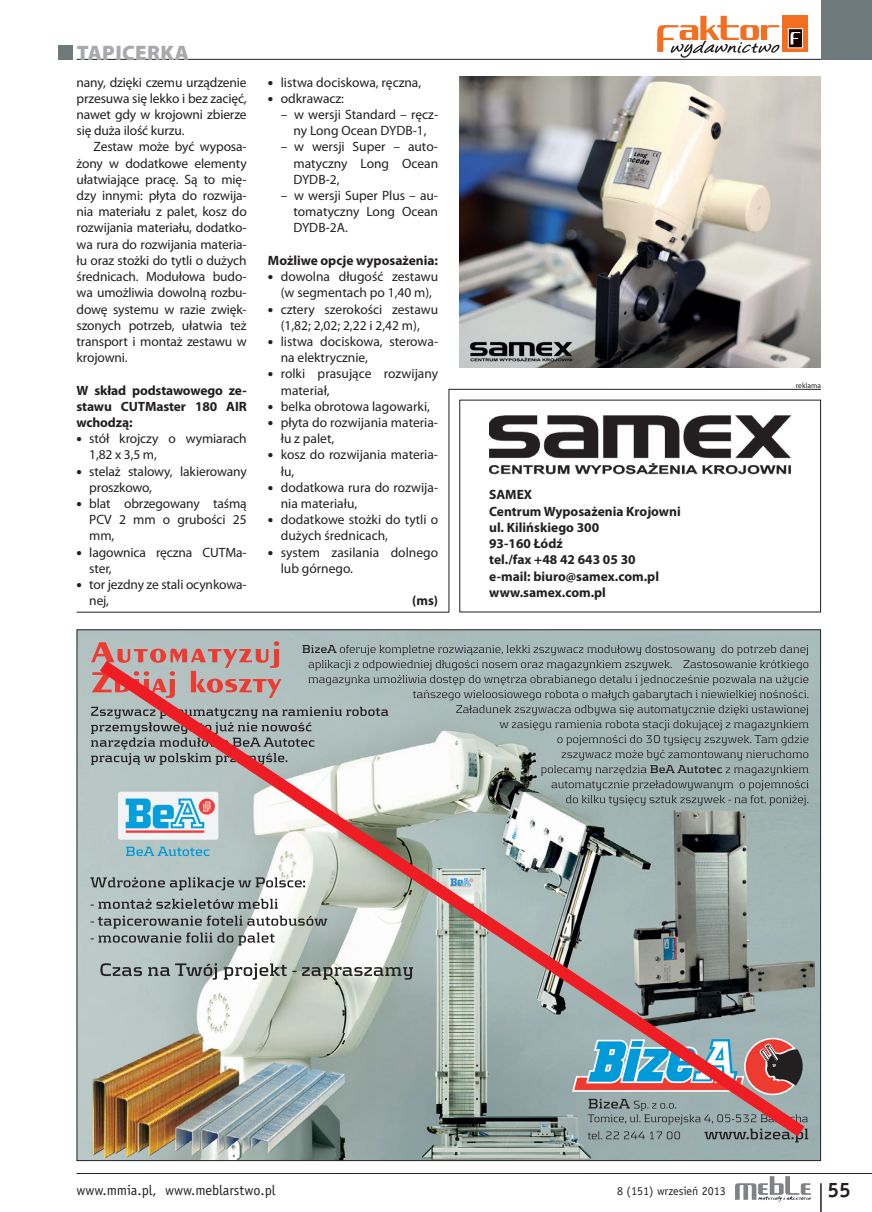
<style>
.page{position:relative;width:872px;height:1212px;background:#fff}
.page>*{position:absolute;margin:0;border:0;box-sizing:border-box;transform-origin:0 0}
.t1{font:900 21px "Myriad Pro";letter-spacing:.02em;color:#a8a9ad}
.t2{font:700 21px "Officina San PL";color:#231f20}
.t3{font:14.25px "Officina San PL";color:#231f20}
.t4{font:13.5px/16.2px "Myriad Pro";color:#231f20}
.t5{font:700 13.5px/16.2px "Myriad Pro";color:#231f20;text-align:justify}
.t6{font:12px "Officina San PL";color:#231f20}
.t7{font:7.5px "Myriad Pro";color:#231f20}
.s1{font-weight:900;font-size:15px}
</style>
<div class="page">
<svg style="left:820px;top:1183px;width:1px;height:29px"></svg>
<svg style="left:735px;top:1176px;width:75px;height:25px"></svg>
<hr style="left:77px;top:1173px;width:795px;height:1px;background:#231f20">
<svg style="left:657px;top:16px;width:122px;height:42px"></svg>
<div style="left:783px;top:16px;width:25px;height:36px;background:#f36e21"></div>
<div style="left:788px;top:28px;width:14px;height:20px;background:#1b0000;border:1px solid #fff"></div>
<svg style="left:790px;top:32px;width:10px;height:12px"></svg>
<hr style="left:77px;top:59px;width:744px;height:1px;background:#231f20">
<div style="left:821px;top:0;width:51px;height:60px;background:#6f7a7d"></div>
<div style="left:58px;top:45px;width:14px;height:15px;background:#6f7a7d"></div>
<img style="left:459px;top:77px;width:362px;height:291px">
<svg style="left:448px;top:389px;width:373px;height:224px"></svg>
<hr style="left:77px;top:612px;width:372px;height:1px;background:#231f20">
<img style="left:79px;top:631px;width:740px;height:528px">
<img style="left:93px;top:1148px;width:251px;height:9px">
<img style="left:422px;top:1148px;width:168px;height:11px">
<svg style="left:91px;top:641px;width:717px;height:8px;background:#a3b1b0"></svg>
<svg style="left:87px;top:649px;width:730px;height:499px;background:#a5a9a5"></svg>
<h1 class="t1" style="left:77px;top:45px;width:114px">TAPICERKA</h1>
<p class="t4" style="left:77px;top:75px;width:172px;text-align:justify">nany, dzięki czemu urządzenie przesuwa się lekko i bez zacięć, nawet gdy w krojowni zbierze się duża ilość kurzu.</p>
<p class="t4" style="left:77px;top:140px;width:172px;text-align:justify;text-indent:17px">Zestaw może być wyposa&shy;żony w dodatkowe elementy ułatwiające pracę. Są to mię&shy;dzy innymi: płyta do rozwija&shy;nia materiału z palet, kosz do rozwijania materiału, dodatko&shy;wa rura do rozwijania materia&shy;łu oraz stożki do tytli o dużych średnicach. Modułowa budo&shy;wa umożliwia dowolną rozbu&shy;dowę systemu w razie zwięk&shy;szonych potrzeb, ułatwia też transport i montaż zestawu w krojowni.</p>
<p class="t5" style="left:77px;top:383px;width:172px">W skład podstawowego ze&shy;stawu CUTMaster 180 AIR wchodzą:</p>
<p class="t4" style="left:89px;top:432px;width:159px;text-indent:-13px"><span class="s1">•</span> stół krojczy o wymiarach<br>1,82 x 3,5 m,</p>
<p class="t4" style="left:89px;top:464px;width:159px;text-indent:-13px"><span class="s1">•</span> stelaż stalowy, lakierowany proszkowo,</p>
<p class="t4" style="left:89px;top:496px;width:159px;text-align:justify;text-indent:-13px"><span class="s1">•</span> blat obrzegowany taśmą PCV 2 mm o grubości 25 mm,</p>
<p class="t4" style="left:89px;top:545px;width:159px;text-indent:-13px"><span class="s1">•</span> lagownica ręczna CUTMa&shy;ster,</p>
<p class="t4" style="left:89px;top:577px;width:159px;text-indent:-13px"><span class="s1">•</span> tor jezdny ze stali ocynkowa&shy;nej,</p>
<p class="t4" style="left:268px;top:75px;width:155px"><span class="s1">•</span> listwa dociskowa, ręczna,</p>
<p class="t4" style="left:268px;top:91px;width:78px"><span class="s1">•</span> odkrawacz:</p>
<p class="t4" style="left:281px;top:108px;width:159px;text-align:center">– w wersji Standard – ręcz&shy;ny Long Ocean DYDB-1,</p>
<p class="t4" style="left:293px;top:140px;width:146px;text-align:justify;text-indent:-13px">– w wersji Super – auto&shy;matyczny Long Ocean DYDB-2,</p>
<p class="t4" style="left:293px;top:189px;width:146px;text-align:justify;text-indent:-13px">– w wersji Super Plus – au&shy;tomatyczny Long Ocean DYDB-2A.</p>
<p class="t5" style="left:268px;top:253px;width:172px">Możliwe opcje wyposażenia:</p>
<p class="t4" style="left:268px;top:270px;width:172px;text-align:center"><span class="s1">•</span> dowolna długość zestawu (w segmentach po 1,40 m),</p>
<p class="t4" style="left:268px;top:302px;width:172px;text-align:center"><span class="s1">•</span> cztery szerokości zestawu (1,82; 2,02; 2,22 i 2,42 m),</p>
<p class="t4" style="left:281px;top:334px;width:159px;text-indent:-13px"><span class="s1">•</span> listwa dociskowa, sterowa&shy;na elektrycznie,</p>
<p class="t4" style="left:281px;top:367px;width:159px;text-indent:-13px"><span class="s1">•</span> rolki prasujące rozwijany materiał,</p>
<p class="t4" style="left:268px;top:399px;width:164px"><span class="s1">•</span> belka obrotowa lagowarki,</p>
<p class="t4" style="left:281px;top:415px;width:159px;text-indent:-13px"><span class="s1">•</span> płyta do rozwijania materia&shy;łu z palet,</p>
<p class="t4" style="left:281px;top:448px;width:159px;text-indent:-13px"><span class="s1">•</span> kosz do rozwijania materia&shy;łu,</p>
<p class="t4" style="left:281px;top:480px;width:159px;text-indent:-13px"><span class="s1">•</span> dodatkowa rura do rozwija&shy;nia materiału,</p>
<p class="t4" style="left:281px;top:513px;width:159px;text-indent:-13px"><span class="s1">•</span> dodatkowe stożki do tytli o dużych średnicach,</p>
<p class="t4" style="left:281px;top:545px;width:159px;text-indent:-13px"><span class="s1">•</span> system zasilania dolnego lub górnego.</p>
<p class="t5" style="left:412px;top:594px;width:27px">(ms)</p>
<p class="t5" style="left:489px;top:488px;width:193px;text-align:left">SAMEX<br>Centrum Wyposażenia Krojowni ul. Kilińskiego 300<br>93-160 Łódź<br>tel./fax +48 42 643 05 30<br>e-mail: biuro@samex.com.pl www.samex.com.pl</p>
<p class="t7" style="left:796px;top:382px;width:27px">reklama</p>
<p class="t3" style="left:77px;top:1184px;width:201px">www.mmia.pl, www.meblarstwo.pl</p>
<p class="t6" style="left:617px;top:1186px;width:110px">8 (151) wrzesień 2013</p>
<h1 class="t2" style="left:827px;top:1182px;width:25px">55</h1>
</div>
